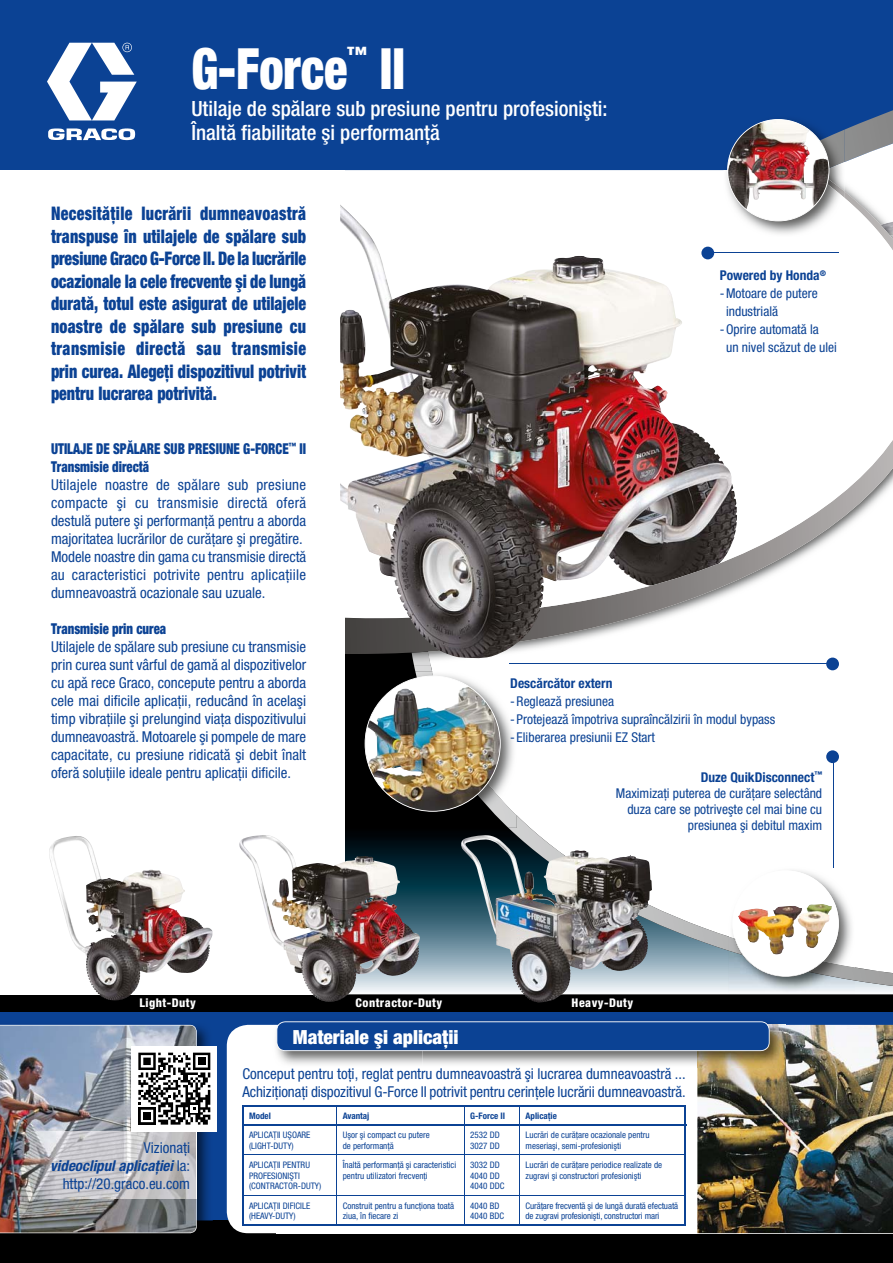
<style>
.page{position:relative;width:893px;height:1263px;background:#fff}
.page>*{position:absolute;margin:0;border:0;box-sizing:border-box;transform-origin:0 0}
.t1{font:900 condensed 57px "Helvetica Neue LTCE";color:#fff;scale:.85 1}
.t2{font:500 condensed 21px/24px "Helvetica Neue LTCE";color:#fff}
.t3{font:900 condensed 19.95px "Helvetica Neue LTCE";color:#fff}
.t4{font:900 condensed 19.5px "Helvetica Neue LTCE";color:#fff}
.t5{font:900 condensed 18.75px/22.5px "Helvetica Neue LTCE";color:#0b4294;text-align:justify;scale:.85 1}
.t6{font:condensed 15px/18px "Helvetica Neue LTCE";color:#0b4294}
.t7{font:900 condensed 15px/18px "Helvetica Neue LTCE";color:#0b4294;scale:.85 1}
.t8{font:condensed 13.5px/16.2px "Helvetica Neue LTCE";color:#0b4294}
.t9{font:700 condensed 13.5px "Helvetica Neue LTCE";color:#0b4294}
.t10{font:800 condensed 12px "Helvetica Neue LT Std";letter-spacing:.04em;color:#fff}
.t11{font:condensed 9px/10.8px "Helvetica Neue LTCE";color:#0b4294}
.t12{font:700 condensed 9px "Helvetica Neue LTCE";color:#0b4294}
.s1{font-weight:700}
.s2{font-weight:700;font-style:italic}
</style>
<div class="page">
<div style="left:0;top:995px;width:893px;height:268px;background:#000"></div>
<div style="left:340px;top:170px;width:553px;height:1093px;background:#000"></div>
<img style="left:344px;top:823px;width:65px;height:171px">
<div style="left:0;top:0;width:893px;height:170px;background:#0b4294"></div>
<svg style="left:409px;top:110px;width:484px;height:885px;fill:#fff"></svg>
<img style="left:344px;top:654px;width:68px;height:11px">
<img style="left:412px;top:659px;width:16px;height:6px">
<svg style="left:344px;top:619px;width:549px;height:35px;background:#eee"></svg>
<svg style="left:47px;top:43px;width:90px;height:97px"></svg>
<img style="left:364px;top:672px;width:51px;height:151px">
<img style="left:361px;top:823px;width:54px;height:5px">
<img style="left:415px;top:672px;width:102px;height:156px">
<img style="left:432px;top:672px;width:85px;height:143px">
<img style="left:365px;top:676px;width:136px;height:136px">
<div style="left:0;top:1012px;width:893px;height:208px;background:#0b4294"></div>
<div style="left:276px;top:1025px;width:617px;height:208px;background:#fff"></div>
<img style="left:697px;top:1025px;width:196px;height:208px">
<div style="left:227px;top:1025px;width:195px;height:208px;background:#fff;border-radius:21px"></div>
<div style="left:132px;top:1046px;width:85px;height:85px;background:#fff"></div>
<svg style="left:210px;top:1052px;width:1px;height:68px"></svg>
<img style="left:0;top:1025px;width:210px;height:208px">
<img style="left:273px;top:1024px;width:513px;height:1px">
<img style="left:422px;top:1025px;width:364px;height:42px">
<img style="left:277px;top:1051px;width:145px;height:14px">
<svg style="left:276px;top:1021px;width:494px;height:30px;background:#1a4d9a"></svg>
<img style="left:465px;top:839px;width:106px;height:163px">
<img style="left:243px;top:839px;width:130px;height:130px">
<img style="left:54px;top:841px;width:104px;height:125px">
<svg style="left:340px;top:170px;width:553px;height:449px;background:#f7f7f7"></svg>
<img style="left:340px;top:203px;width:397px;height:416px">
<img style="left:357px;top:452px;width:205px;height:207px">
<img style="left:723px;top:115px;width:122px;height:122px">
<img style="left:829px;top:129px;width:16px;height:33px">
<img style="left:829px;top:162px;width:16px;height:8px">
<img style="left:829px;top:170px;width:16px;height:6px">
<img style="left:829px;top:176px;width:16px;height:22px">
<img style="left:727px;top:119px;width:102px;height:102px">
<img style="left:729px;top:967px;width:126px;height:13px">
<img style="left:729px;top:867px;width:126px;height:100px">
<svg style="left:732px;top:870px;width:107px;height:107px;background:#e7e8e9"></svg>
<img style="left:738px;top:904px;width:94px;height:51px">
<hr style="left:711px;top:252px;width:128px;height:1px;background:#0b4294">
<div style="left:701px;top:247px;width:13px;height:12px;background:#0b4294;border-radius:50%"></div>
<hr style="left:509px;top:663px;width:321px;height:1px;background:#0b4294">
<div style="left:826px;top:657px;width:13px;height:13px;background:#0b4294;border-radius:50%"></div>
<div style="left:826px;top:750px;width:13px;height:13px;background:#0b4294;border-radius:50%"></div>
<hr style="left:242px;top:1105px;width:95px;height:1px;background:#0b4294">
<svg style="left:242px;top:1106px;width:2px;height:18px"></svg>
<hr style="left:337px;top:1105px;width:349px;height:1px;background:#0b4294">
<svg style="left:685px;top:1106px;width:1px;height:18px"></svg>
<hr style="left:242px;top:1124px;width:94px;height:1px;background:#0b4294">
<hr style="left:242px;top:1125px;width:2px;height:30px;background:#0b4294">
<hr style="left:337px;top:1124px;width:127px;height:1px;background:#0b4294">
<hr style="left:465px;top:1124px;width:54px;height:1px;background:#0b4294">
<hr style="left:520px;top:1124px;width:166px;height:1px;background:#0b4294">
<hr style="left:685px;top:1125px;width:1px;height:30px;background:#0b4294">
<hr style="left:242px;top:1155px;width:2px;height:40px;background:#0b4294">
<hr style="left:685px;top:1155px;width:1px;height:40px;background:#0b4294">
<hr style="left:242px;top:1195px;width:2px;height:29px;background:#0b4294">
<svg style="left:685px;top:1195px;width:1px;height:29px"></svg>
<hr style="left:242px;top:1224px;width:444px;height:2px;background:#0b4294">
<svg style="left:336px;top:1106px;width:1px;height:48px"></svg>
<svg style="left:464px;top:1106px;width:1px;height:48px"></svg>
<svg style="left:519px;top:1106px;width:1px;height:48px"></svg>
<hr style="left:244px;top:1154px;width:220px;height:1px;background:#0b4294">
<hr style="left:336px;top:1155px;width:1px;height:40px;background:#0b4294">
<hr style="left:464px;top:1154px;width:55px;height:1px;background:#0b4294">
<hr style="left:464px;top:1155px;width:1px;height:40px;background:#0b4294">
<hr style="left:519px;top:1154px;width:166px;height:1px;background:#0b4294">
<hr style="left:519px;top:1155px;width:1px;height:40px;background:#0b4294">
<hr style="left:244px;top:1195px;width:220px;height:1px;background:#0b4294">
<svg style="left:336px;top:1196px;width:1px;height:28px"></svg>
<hr style="left:464px;top:1195px;width:55px;height:1px;background:#0b4294">
<svg style="left:464px;top:1196px;width:1px;height:28px"></svg>
<hr style="left:519px;top:1195px;width:166px;height:1px;background:#0b4294">
<svg style="left:519px;top:1196px;width:1px;height:28px"></svg>
<hr style="left:833px;top:761px;width:1px;height:106px;background:#0b4294">
<h1 class="t1" style="left:191px;top:48px;width:185px">G-Force</h1>
<h3 class="t3" style="left:347px;top:47px;width:21px">™</h3>
<h1 class="t1" style="left:380px;top:48px;width:31px">II</h1>
<h2 class="t2" style="left:191px;top:99px;width:418px">Utilaje de spălare sub presiune pentru profesionişti:<br>Înaltă fiabilitate şi performanţă</h2>
<p class="t5" style="left:51px;top:205px;width:302px">Necesităţile lucrării dumneavoastră transpuse în utilajele de spălare sub presiune Graco G-Force II. De la lucrările ocazionale la cele frecvente şi de lungă durată, totul este asigurat de utilajele noastre de spălare sub presiune cu transmisie directă sau transmisie prin curea. Alegeţi dispozitivul potrivit pentru lucrarea potrivită.</p>
<p class="t7" style="left:51px;top:442px;width:302px">UTILAJE DE SPĂLARE SUB PRESIUNE G-FORCE<sup>™</sup> II<br>Transmisie directă</p>
<p class="t6" style="left:51px;top:478px;width:257px">Utilajele noastre de spălare sub presiune compacte şi cu transmisie directă oferă destulă putere şi performanţă pentru a aborda majoritatea lucrărilor de curăţare şi pregătire.<br>Modele noastre din gama cu transmisie directă au caracteristici potrivite pentru aplicaţiile dumneavoastră ocazionale sau uzuale.</p>
<p class="t7" style="left:51px;top:622px;width:137px">Transmisie prin curea</p>
<p class="t6" style="left:51px;top:640px;width:257px;text-align:justify">Utilajele de spălare sub presiune cu transmisie prin curea sunt vârful de gamă al dispozitivelor cu apă rece Graco, concepute pentru a aborda cele mai dificile aplicaţii, reducând în acelaşi timp vibraţiile şi prelungind viaţa dispozitivului dumneavoastră. Motoarele şi pompele de mare capacitate, cu presiune ridicată şi debit înalt oferă soluţiile ideale pentru aplicaţii dificile.</p>
<p class="t9" style="left:720px;top:270px;width:108px">Powered by Honda<sup>®</sup></p>
<p class="t8" style="left:726px;top:286px;width:93px;line-height:18px;text-indent:-6px">- Motoare de putere industrială</p>
<p class="t8" style="left:726px;top:322px;width:112px;line-height:18px;text-indent:-6px">- Oprire automată la<br>un nivel scăzut de ulei</p>
<p class="t9" style="left:510px;top:679px;width:104px">Descărcător extern</p>
<p class="t8" style="left:510px;top:695px;width:105px">- Reglează presiunea</p>
<p class="t8" style="left:510px;top:713px;width:266px">- Protejează împotriva supraîncălzirii în modul bypass</p>
<p class="t8" style="left:510px;top:731px;width:146px">- Eliberarea presiunii EZ Start</p>
<p class="t8" style="left:616px;top:770px;width:208px;text-align:right"><span class="s1">Duze QuikDisconnect</span><sup>™<br></sup>Maximizaţi puterea de curăţare selectând duza care se potriveşte cel mai bine cu presiunea şi debitul maxim</p>
<p class="t10" style="left:140px;top:998px;width:58px">Light-Duty</p>
<p class="t10" style="left:356px;top:998px;width:88px">Contractor-Duty</p>
<p class="t10" style="left:572px;top:998px;width:63px">Heavy-Duty</p>
<h3 class="t4" style="left:293px;top:1030px;width:167px">Materiale şi aplicaţii</h3>
<p class="t6" style="left:50px;top:1140px;width:141px;text-align:right">Vizionaţi<br><span class="s2">videoclipul aplicaţiei</span> la: http://20.graco.eu.com</p>
<p class="t6" style="left:242px;top:1067px;width:445px">Conceput pentru toţi, reglat pentru dumneavoastră şi lucrarea dumneavoastră ...<br>Achiziţionaţi dispozitivul G-Force II potrivit pentru cerinţele lucrării dumneavoastră.</p>
<p class="t12" style="left:249px;top:1112px;width:23px">Model</p>
<p class="t12" style="left:343px;top:1112px;width:28px">Avantaj</p>
<p class="t12" style="left:470px;top:1112px;width:36px">G-Force II</p>
<p class="t12" style="left:525px;top:1112px;width:33px">Aplicaţie</p>
<p class="t11" style="left:249px;top:1130px;width:63px">APLICAŢII UŞOARE (LIGHT-DUTY)</p>
<p class="t11" style="left:343px;top:1130px;width:89px">Uşor şi compact cu putere de performanţă</p>
<p class="t11" style="left:470px;top:1130px;width:31px">2532 DD<br>3027 DD</p>
<p class="t11" style="left:525px;top:1130px;width:126px">Lucrări de curăţare ocazionale pentru meseriaşi, semi-profesionişti</p>
<p class="t11" style="left:249px;top:1160px;width:74px">APLICAŢII PENTRU<br>PROFESIONIŞTI (CONTRACTOR-DUTY)</p>
<p class="t11" style="left:343px;top:1160px;width:115px">Înaltă performanţă şi caracteristici pentru utilizatori frecvenţi</p>
<p class="t11" style="left:470px;top:1160px;width:36px">3032 DD<br>4040 DD<br>4040 DDC</p>
<p class="t11" style="left:525px;top:1160px;width:138px">Lucrări de curăţare periodice realizate de zugravi şi constructori profesionişti</p>
<p class="t11" style="left:249px;top:1201px;width:63px">APLICAŢII DIFICILE (HEAVY-DUTY)</p>
<p class="t11" style="left:343px;top:1201px;width:113px">Construit pentru a funcţiona toată ziua, în fiecare zi</p>
<p class="t11" style="left:470px;top:1201px;width:35px">4040 BD<br>4040 BDC</p>
<p class="t11" style="left:525px;top:1201px;width:154px">Curăţare frecventă şi de lungă durată efectuată de zugravi profesionişti, constructori mari</p>
</div>
